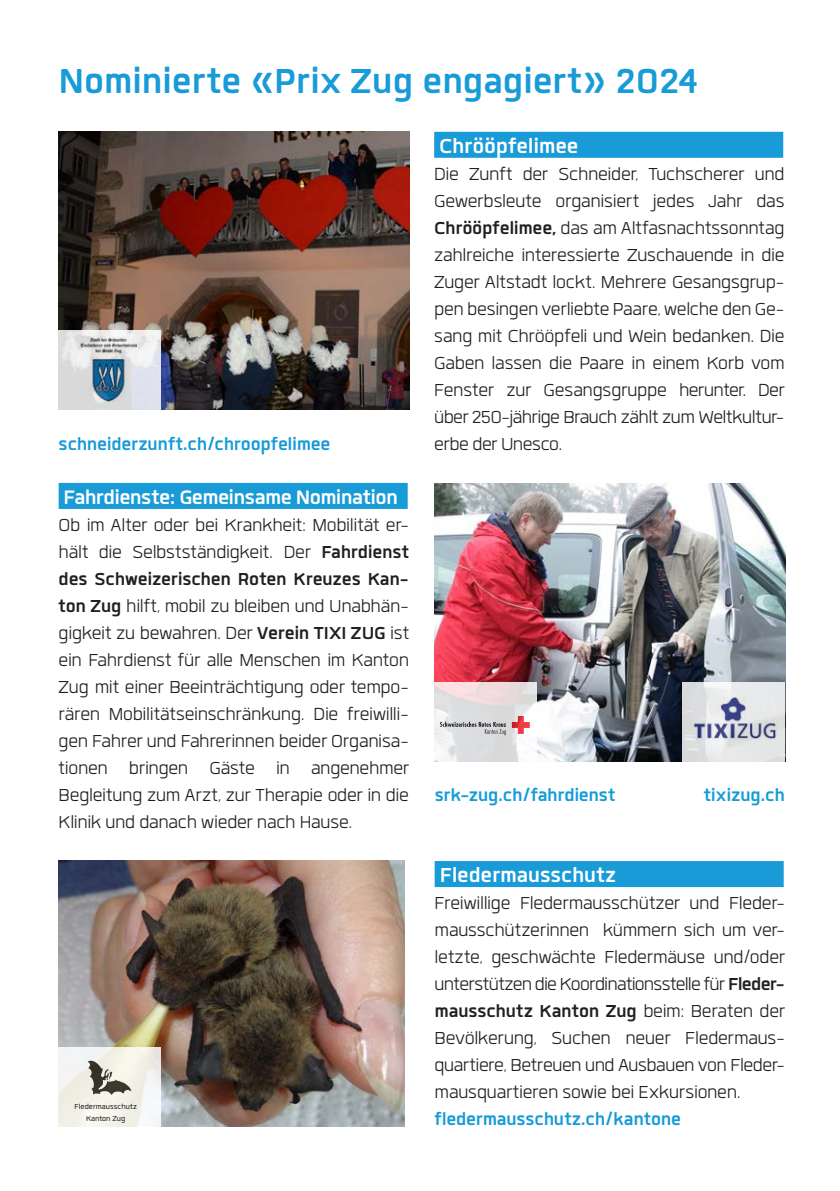
<style>
.page{position:relative;width:840px;height:1191px;background:#fff}
.page>*{position:absolute;margin:0;border:0;box-sizing:border-box;transform-origin:0 0}
.Grundtext{font:700 48px "Quan";letter-spacing:-.005em;color:#199bd8}
.Zwischentitel_Organisationen{font:700 28px "Quan";letter-spacing:-.005em;color:#fff}
.Zwischentitel_Organisationen-2{font:700 27px "Quan";letter-spacing:-.025em;color:#fff}
.Grundtext-2{font:300 24px/27px "Quan";letter-spacing:-.015em;color:#231f20;text-align:justify}
.Grundtext-3{font:700 24px "Quan";letter-spacing:-.01em;color:#169bd8}
.t1{font:10px/12px "Quan";color:#231f20;text-align:center}
.s1{font-weight:700}
</style>
<div class="page">
<img style="left:59px;top:860px;width:345px;height:266px">
<img style="left:434px;top:483px;width:350px;height:278px">
<div style="left:434px;top:132px;width:348px;height:26px;background:#199bd8"></div>
<img style="left:59px;top:132px;width:350px;height:278px">
<div style="left:59px;top:483px;width:348px;height:26px;background:#199bd8"></div>
<div style="left:434px;top:861px;width:349px;height:26px;background:#199bd8"></div>
<svg style="left:59px;top:330px;width:102px;height:80px"></svg>
<img style="left:80px;top:336px;width:56px;height:66px">
<svg style="left:434px;top:682px;width:102px;height:79px"></svg>
<svg style="left:511px;top:716px;width:18px;height:18px"></svg>
<svg style="left:439px;top:721px;width:66px;height:14px"></svg>
<svg style="left:682px;top:682px;width:102px;height:79px;fill:#e5e6e7"></svg>
<img style="left:692px;top:697px;width:85px;height:42px">
<svg style="left:59px;top:1047px;width:102px;height:79px;fill:#f3f3eb"></svg>
<svg style="left:87px;top:1060px;width:44px;height:35px"></svg>
<p class="Grundtext" style="left:59px;top:58px;width:640px">Nominierte «Prix Zug engagiert» 2024</p>
<p class="Zwischentitel_Organisationen" style="left:439px;top:133px;width:141px">Chrööpfelimee</p>
<p class="Grundtext-2" style="left:434px;top:160px;width:352px">Die Zunft der Schneider, Tuchscherer und Gewerbsleute organisiert jedes Jahr das <span class="s1">Chrööpfelimee,</span> das am Altfasnachtssonntag zahlreiche interessierte Zuschauende in die Zuger Altstadt lockt. Mehrere Gesangsgrup&shy;pen besingen verliebte Paare, welche den Ge&shy;sang mit Chrööpfeli und Wein bedanken. Die Gaben lassen die Paare in einem Korb vom Fenster zur Gesangsgruppe herunter. Der über 250-jährige Brauch zählt zum Weltkultur&shy;erbe der Unesco.</p>
<p class="Zwischentitel_Organisationen-2" style="left:63px;top:484px;width:336px">Fahrdienste: Gemeinsame Nomination</p>
<p class="Grundtext-2" style="left:59px;top:511px;width:352px">Ob im Alter oder bei Krankheit: Mobilität er&shy;hält die Selbstständigkeit. Der <span class="s1">Fahrdienst des Schweizerischen Roten Kreuzes Kan&shy;ton Zug</span> hilft, mobil zu bleiben und Unabhän&shy;gigkeit zu bewahren. Der <span class="s1">Verein TIXI ZUG</span> ist ein Fahrdienst für alle Menschen im Kanton Zug mit einer Beeinträchtigung oder tempo&shy;rären Mobilitätseinschränkung. Die freiwilli&shy;gen Fahrer und Fahrerinnen beider Organisa&shy;tionen bringen Gäste in angenehmer Begleitung zum Arzt, zur Therapie oder in die Klinik und danach wieder nach Hause.</p>
<p class="Zwischentitel_Organisationen" style="left:439px;top:862px;width:178px">Fledermausschutz</p>
<p class="Grundtext-2" style="left:434px;top:889px;width:352px">Freiwillige Fledermausschützer und Fleder&shy;mausschützerinnen kümmern sich um ver&shy;letzte, geschwächte Fledermäuse und/oder unterstützen die Koordinationsstelle für <span class="s1">Fleder&shy;mausschutz Kanton Zug</span> beim: Beraten der Bevölkerung, Suchen neuer Fledermaus&shy;quartiere, Betreuen und Ausbauen von Fleder&shy;mausquartieren sowie bei Exkursionen.</p>
<p class="Grundtext-3" style="left:434px;top:1107px;width:248px">fledermausschutz.ch/kantone</p>
<p class="Grundtext-3" style="left:59px;top:432px;width:273px">schneiderzunft.ch/chroopfelimee</p>
<p class="Grundtext-3" style="left:434px;top:783px;width:182px">srk-zug.ch/fahrdienst</p>
<p class="Grundtext-3" style="left:703px;top:783px;width:82px">tixizug.ch</p>
<p class="t1" style="left:74px;top:1100px;width:64px">Fledermausschutz<br>Kanton Zug</p>
</div>
